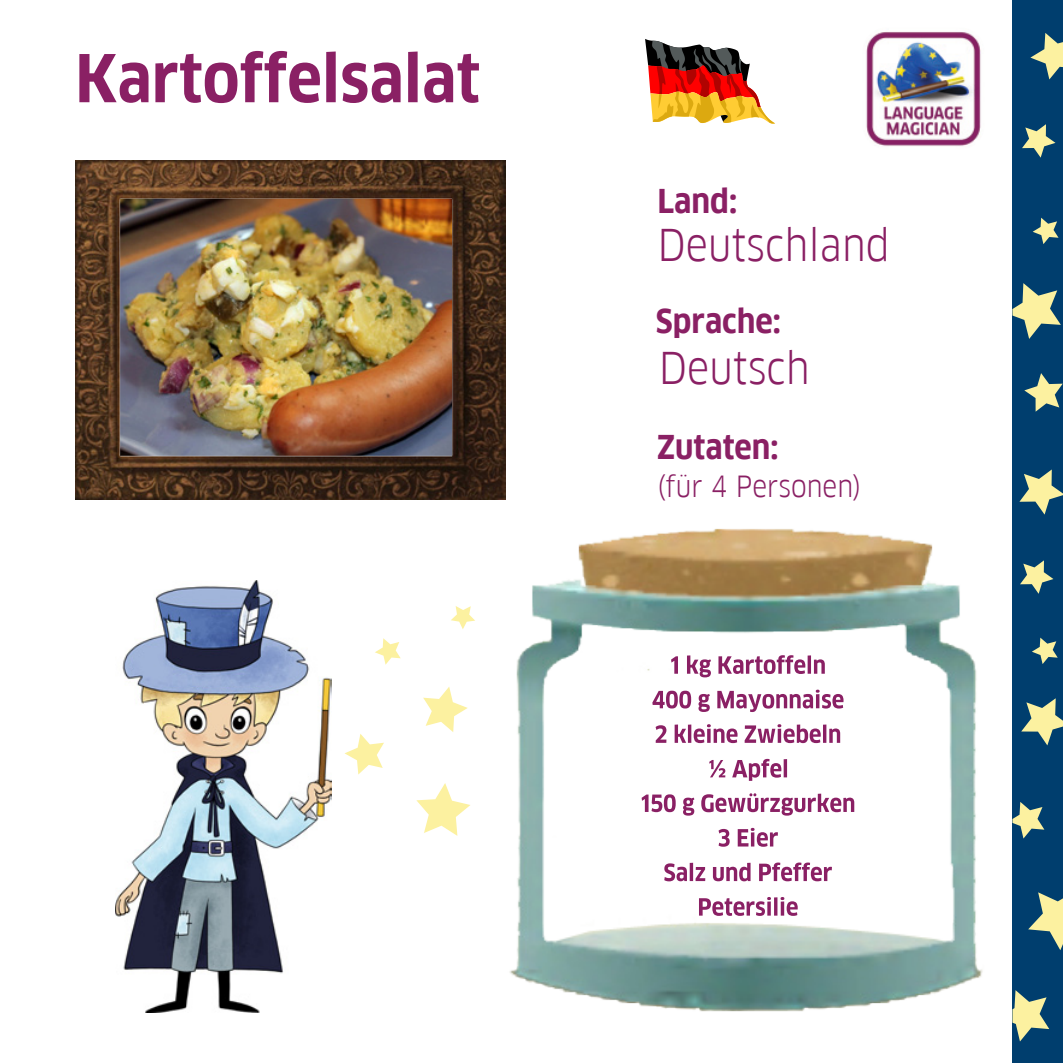
<style>
.page{position:relative;width:1063px;height:1063px;background:#fff}
.page>*{position:absolute;margin:0;border:0;box-sizing:border-box;transform-origin:0 0}
.t1{font:700 64.25px "Goethe FF Clan";color:#8a2064}
.t2{font:42.75px "Goethe FF Clan";color:#8a2064}
.t3{font:700 32.25px "Goethe FF Clan";color:#8a2064}
.t4{font:28.5px "Goethe FF Clan";color:#8a2064}
</style>
<div class="page">
<img style="left:75px;top:161px;width:430px;height:339px">
<svg style="left:416px;top:783px;width:54px;height:53px"></svg>
<svg style="left:345px;top:734px;width:39px;height:41px"></svg>
<img style="left:866px;top:32px;width:115px;height:115px">
<div style="left:1012px;top:0;width:51px;height:1063px;background:#003e6e"></div>
<svg style="left:1012px;top:990px;width:37px;height:52px"></svg>
<svg style="left:1028px;top:892px;width:35px;height:58px"></svg>
<svg style="left:1012px;top:802px;width:32px;height:37px"></svg>
<svg style="left:1021px;top:698px;width:42px;height:47px"></svg>
<svg style="left:1032px;top:638px;width:26px;height:26px"></svg>
<svg style="left:1020px;top:560px;width:33px;height:34px"></svg>
<svg style="left:1019px;top:469px;width:44px;height:46px"></svg>
<svg style="left:1024px;top:373px;width:39px;height:39px"></svg>
<svg style="left:1012px;top:283px;width:49px;height:56px"></svg>
<svg style="left:1033px;top:218px;width:26px;height:26px"></svg>
<svg style="left:1022px;top:124px;width:33px;height:34px"></svg>
<svg style="left:1030px;top:33px;width:33px;height:46px"></svg>
<img style="left:510px;top:528px;width:473px;height:484px">
<svg style="left:642px;top:655px;width:212px;height:261px"></svg>
<svg style="left:423px;top:687px;width:45px;height:45px"></svg>
<svg style="left:375px;top:638px;width:26px;height:27px"></svg>
<svg style="left:451px;top:606px;width:24px;height:23px"></svg>
<svg style="left:645px;top:39px;width:130px;height:85px"></svg>
<img style="left:116px;top:581px;width:216px;height:431px">
<h1 class="t1" style="left:75px;top:41px;width:406px">Kartoffelsalat</h1>
<p class="t3" style="left:657px;top:183px;width:81px">Land:</p>
<h2 class="t2" style="left:657px;top:220px;width:234px">Deutschland</h2>
<p class="t3" style="left:656px;top:302px;width:126px">Sprache:</p>
<h2 class="t2" style="left:659px;top:343px;width:153px">Deutsch</h2>
<p class="t3" style="left:657px;top:429px;width:123px">Zutaten:</p>
<p class="t4" style="left:657px;top:469px;width:206px">(für 4 Personen)</p>
</div>
